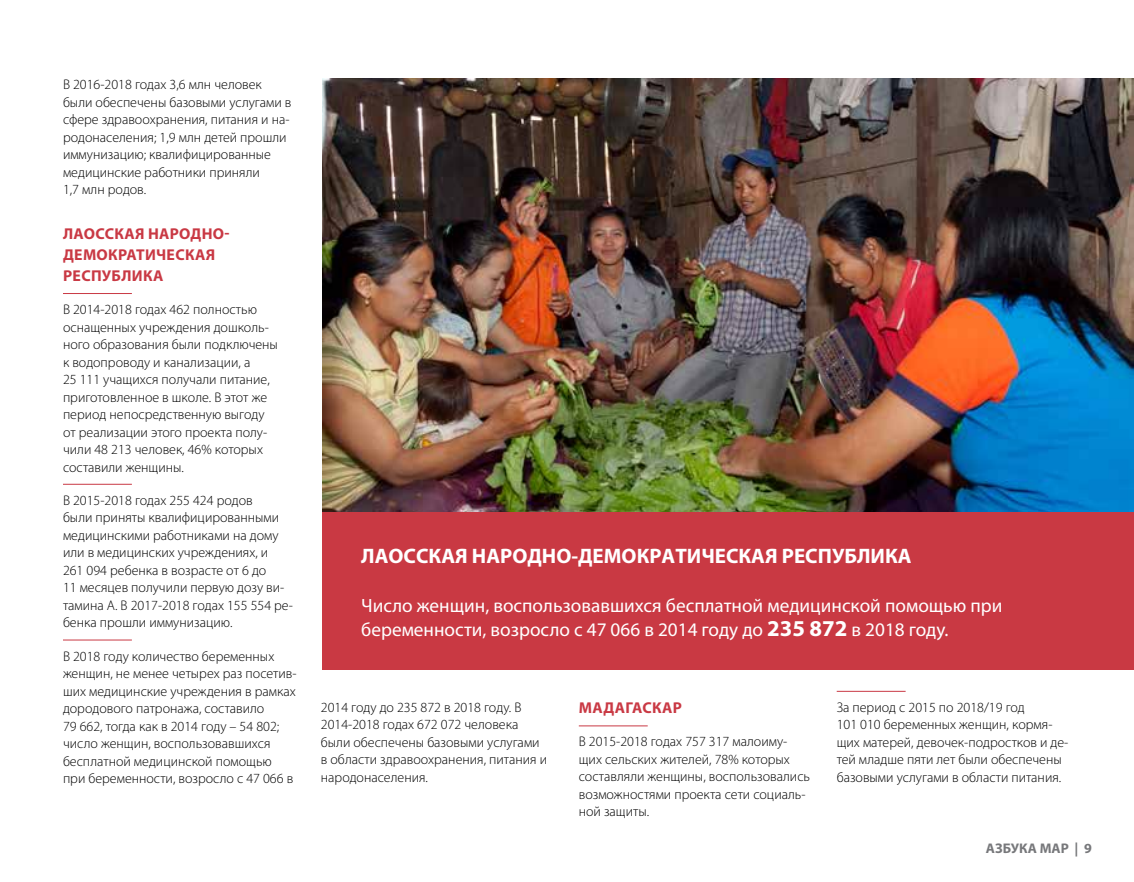
<style>
.page{position:relative;width:1134px;height:882px;background:#fff}
.page>*{position:absolute;margin:0;border:0;box-sizing:border-box;transform-origin:0 0}
.t1{font:700 21px "Myriad Pro";color:#fff}
.t2{font:19.25px/24.5px "Myriad Pro";color:#fff}
.t3{font:700 15.75px/21px "Myriad Pro";letter-spacing:.02em;color:#c93944}
.t4{font:300 14px/17.5px "Myriad Pro";color:#000}
.t5{font:700 14px "Myriad Pro";color:#77787b}
.s1{font-weight:700;font-size:22.75px}
</style>
<div class="page">
<hr style="left:63px;top:293px;width:69px;height:1px;background:#c93944">
<hr style="left:63px;top:484px;width:69px;height:1px;background:#c93944">
<hr style="left:63px;top:640px;width:69px;height:1px;background:#c93944">
<hr style="left:579px;top:725px;width:69px;height:1px;background:#c93944">
<hr style="left:837px;top:691px;width:69px;height:1px;background:#c93944">
<img style="left:323px;top:79px;width:811px;height:434px">
<div style="left:323px;top:513px;width:811px;height:157px;background:#c93943"></div>
<p class="t4" style="left:63px;top:76px;width:230px">В 2016-2018 годах 3,6 млн человек были обеспечены базовыми услугами в сфере здравоохранения, питания и на&shy;родонаселения; 1,9 млн детей прошли иммунизацию; квалифицированные медицинские работники приняли<br>1,7 млн родов.</p>
<p class="t3" style="left:63px;top:223px;width:168px">ЛАОССКАЯ НАРОДНО-<br>ДЕМОКРАТИЧЕСКАЯ<br>РЕСПУБЛИКА</p>
<p class="t4" style="left:63px;top:301px;width:217px">В 2014-2018 годах 462 полностью оснащенных учреждения дошколь&shy;ного образования были подключены к водопроводу и канализации, а<br>25 111 учащихся получали питание, приготовленное в школе. В этот же период непосредственную выгоду от реализации этого проекта полу&shy;чили 48 213 человек, 46% которых составили женщины.</p>
<p class="t4" style="left:63px;top:492px;width:231px">В 2015-2018 годах 255 424 родов<br>были приняты квалифицированными медицинскими работниками на дому или в медицинских учреждениях, и<br>261 094 ребенка в возрасте от 6 до<br>11 месяцев получили первую дозу ви&shy;тамина А. В 2017-2018 годах 155 554 ре&shy;бенка прошли иммунизацию.</p>
<p class="t4" style="left:63px;top:647px;width:235px">В 2018 году количество беременных женщин, не менее четырех раз посетив&shy;ших медицинские учреждения в рамках дородового патронажа, составило<br>79 662, тогда как в 2014 году – 54 802; число женщин, воспользовавшихся бесплатной медицинской помощью при беременности, возросло с 47 066 в</p>
<h1 class="t1" style="left:361px;top:542px;width:552px">ЛАОССКАЯ НАРОДНО-ДЕМОКРАТИЧЕСКАЯ РЕСПУБЛИКА</h1>
<h2 class="t2" style="left:361px;top:592px;width:643px">Число женщин, воспользовавшихся бесплатной медицинской помощью при беременности, возросло с 47 066 в 2014 году до <span class="s1">235 872</span> в 2018 году.</h2>
<p class="t4" style="left:321px;top:699px;width:228px">2014 году до 235 872 в 2018 году. В<br>2014-2018 годах 672 072 человека были обеспечены базовыми услугами в области здравоохранения, питания и народонаселения.</p>
<p class="t3" style="left:579px;top:697px;width:104px">МАДАГАСКАР</p>
<p class="t4" style="left:579px;top:733px;width:233px">В 2015-2018 годах 757 317 малоиму&shy;щих сельских жителей, 78% которых составляли женщины, воспользовались возможностями проекта сети социаль&shy;ной защиты.</p>
<p class="t4" style="left:837px;top:699px;width:233px">За период с 2015 по 2018/19 год<br>101 010 беременных женщин, кормя&shy;щих матерей, девочек-подростков и де&shy;тей младше пяти лет были обеспечены базовыми услугами в области питания.</p>
<p class="t5" style="left:986px;top:839px;width:108px">АЗБУКА МАР | 9</p>
</div>
